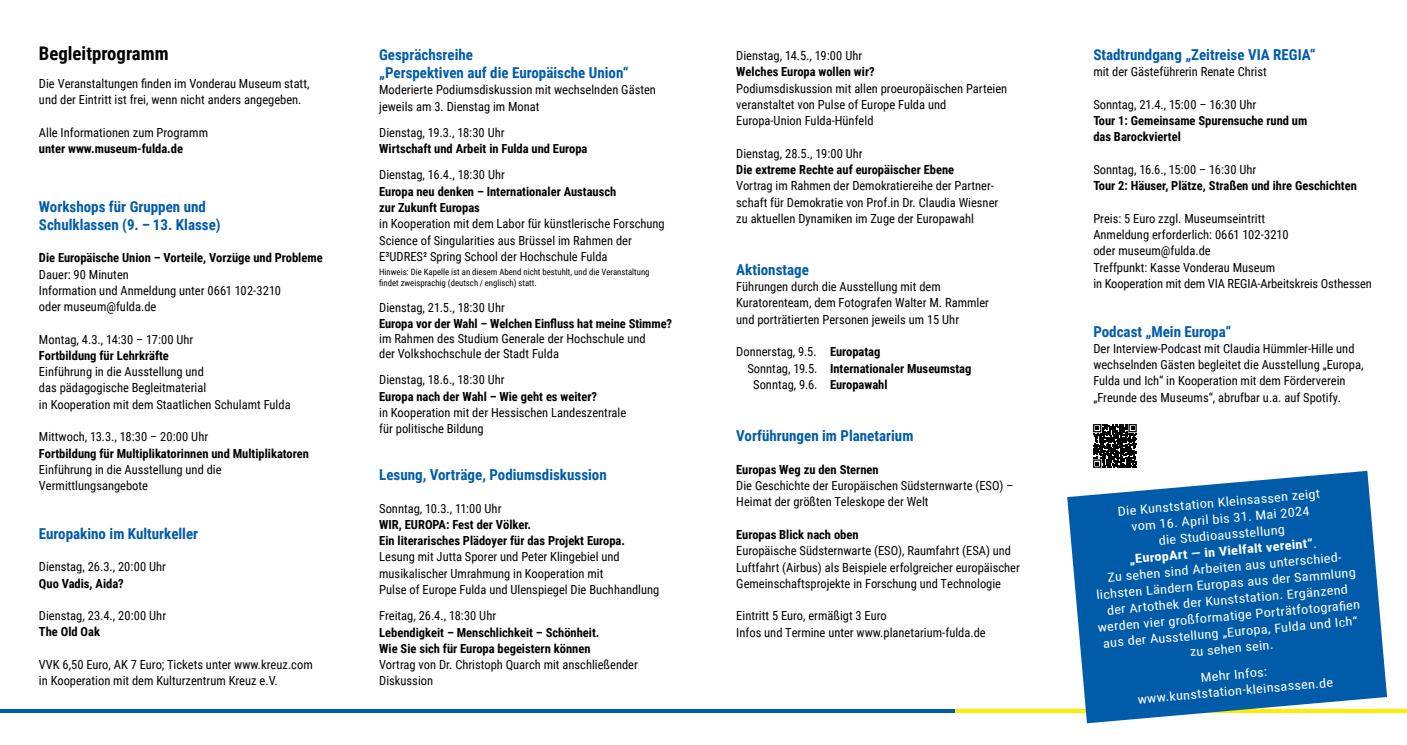
<style>
.page{position:relative;width:1407px;height:745px;background:#fff}
.page>*{position:absolute;margin:0;border:0;box-sizing:border-box;transform-origin:0 0}
.t1{font:700 18.75px "Roboto Condensed";color:#000}
.t2{font:700 15px/18px "Roboto Condensed";color:#005ca9}
.t3{font:12.5px/16.2px "Roboto Condensed";color:#000}
.t4{font:700 12.5px/16.2px "Roboto Condensed";color:#000}
.t5{font:12.5px/16.2px "Roboto Condensed";color:#fff;text-align:center;scale:1.15 1}
.t6{font:8.75px/10.5px "Roboto Condensed";color:#000}
.s1{font-weight:700}
.s2{font-weight:400}
</style>
<div class="page">
<hr style="left:0;top:709px;width:955px;height:3px;background:#005ca9">
<hr style="left:955px;top:709px;width:452px;height:3px;background:#ffed00">
<svg style="left:1093px;top:424px;width:44px;height:43px"></svg>
<svg style="left:1067px;top:470px;width:320px;height:252px;background:#2674b3"></svg>
<h1 class="t1" style="left:39px;top:40px;width:131px">Begleitprogramm</h1>
<p class="t3" style="left:39px;top:75px;width:272px">Die Veranstaltungen finden im Vonderau Museum statt, und der Eintritt ist frei, wenn nicht anders angegeben.</p>
<p class="t3" style="left:39px;top:124px;width:171px">Alle Informationen zum Programm</p>
<p class="t4" style="left:39px;top:140px;width:146px">unter www.museum-fulda.de</p>
<p class="t2" style="left:39px;top:197px;width:183px">Workshops für Gruppen und<br>Schulklassen (9. – 13. Klasse)</p>
<p class="t4" style="left:39px;top:249px;width:285px">Die Europäische Union – Vorteile, Vorzüge und Probleme</p>
<p class="t3" style="left:39px;top:265px;width:243px">Dauer: 90 Minuten<br>Information und Anmeldung unter 0661 102-3210 oder museum@fulda.de</p>
<p class="t3" style="left:39px;top:330px;width:156px">Montag, 4.3., 14:30 – 17:00 Uhr</p>
<p class="t4" style="left:39px;top:346px;width:131px">Fortbildung für Lehrkräfte</p>
<p class="t3" style="left:39px;top:363px;width:253px">Einführung in die Ausstellung und<br>das pädagogische Begleitmaterial<br>in Kooperation mit dem Staatlichen Schulamt Fulda</p>
<p class="t3" style="left:39px;top:428px;width:171px">Mittwoch, 13.3., 18:30 – 20:00 Uhr</p>
<p class="t4" style="left:39px;top:444px;width:272px">Fortbildung für Multiplikatorinnen und Multiplikatoren</p>
<p class="t3" style="left:39px;top:460px;width:184px">Einführung in die Ausstellung und die<br>Vermittlungsangebote</p>
<p class="t2" style="left:39px;top:523px;width:161px">Europakino im Kulturkeller</p>
<p class="t3" style="left:39px;top:558px;width:129px">Dienstag, 26.3., 20:00 Uhr</p>
<p class="t4" style="left:39px;top:574px;width:86px">Quo Vadis, Aida?</p>
<p class="t3" style="left:39px;top:606px;width:129px">Dienstag, 23.4., 20:00 Uhr</p>
<p class="t4" style="left:39px;top:623px;width:63px">The Old Oak</p>
<p class="t3" style="left:39px;top:655px;width:275px">VVK 6,50 Euro, AK 7 Euro; Tickets unter www.kreuz.com in Kooperation mit dem Kulturzentrum Kreuz e.V.</p>
<p class="t2" style="left:379px;top:45px;width:251px">Gesprächsreihe<br>„Perspektiven auf die Europäische Union“</p>
<p class="t3" style="left:379px;top:81px;width:278px">Moderierte Podiumsdiskussion mit wechselnden Gästen jeweils am 3. Dienstag im Monat</p>
<p class="t3" style="left:379px;top:124px;width:127px">Dienstag, 19.3., 18:30 Uhr</p>
<p class="t4" style="left:379px;top:140px;width:210px">Wirtschaft und Arbeit in Fulda und Europa</p>
<p class="t3" style="left:379px;top:166px;width:127px">Dienstag, 16.4., 18:30 Uhr</p>
<p class="t4" style="left:379px;top:182px;width:239px">Europa neu denken – Internationaler Austausch zur Zukunft Europas</p>
<p class="t3" style="left:379px;top:215px;width:287px">in Kooperation mit dem Labor für künstlerische Forschung<br>Science of Singularities aus Brüssel im Rahmen der<br>E³UDRES² Spring School der Hochschule Fulda</p>
<p class="t6" style="left:379px;top:266px;width:272px">Hinweis: Die Kapelle ist an diesem Abend nicht bestuhlt, und die Veranstaltung findet zweisprachig (deutsch / englisch) statt.</p>
<p class="t3" style="left:379px;top:298px;width:127px">Dienstag, 21.5., 18:30 Uhr</p>
<p class="t4" style="left:379px;top:315px;width:294px">Europa vor der Wahl – Welchen Einfluss hat meine Stimme?</p>
<p class="t3" style="left:379px;top:330px;width:268px;line-height:15px">im Rahmen des Studium Generale der Hochschule und der Volkshochschule der Stadt Fulda</p>
<p class="t3" style="left:379px;top:371px;width:127px">Dienstag, 18.6., 18:30 Uhr</p>
<p class="t4" style="left:379px;top:387px;width:219px">Europa nach der Wahl – Wie geht es weiter?</p>
<p class="t3" style="left:379px;top:403px;width:249px">in Kooperation mit der Hessischen Landeszentrale für politische Bildung</p>
<p class="t2" style="left:379px;top:465px;width:229px">Lesung, Vorträge, Podiumsdiskussion</p>
<p class="t3" style="left:379px;top:499px;width:124px">Sonntag, 10.3., 11:00 Uhr</p>
<p class="t4" style="left:379px;top:515px;width:247px">WIR, EUROPA: Fest der Völker.<br>Ein literarisches Plädoyer für das Projekt Europa.</p>
<p class="t3" style="left:379px;top:548px;width:282px">Lesung mit Jutta Sporer und Peter Klingebiel und musikalischer Umrahmung in Kooperation mit<br>Pulse of Europe Fulda und Ulenspiegel Die Buchhandlung</p>
<p class="t3" style="left:379px;top:606px;width:118px">Freitag, 26.4., 18:30 Uhr</p>
<p class="t4" style="left:379px;top:623px;width:222px">Lebendigkeit – Menschlichkeit – Schönheit.<br>Wie Sie sich für Europa begeistern können</p>
<p class="t3" style="left:379px;top:655px;width:260px">Vortrag von Dr. Christoph Quarch mit anschließender<br>Diskussion</p>
<p class="t3" style="left:736px;top:47px;width:127px">Dienstag, 14.5., 19:00 Uhr</p>
<p class="t4" style="left:736px;top:63px;width:140px">Welches Europa wollen wir?</p>
<p class="t3" style="left:736px;top:80px;width:273px">Podiumsdiskussion mit allen proeuropäischen Parteien veranstaltet von Pulse of Europe Fulda und<br>Europa-Union Fulda-Hünfeld</p>
<p class="t3" style="left:736px;top:145px;width:128px">Dienstag, 28.5., 19:00 Uhr</p>
<p class="t4" style="left:736px;top:161px;width:219px">Die extreme Rechte auf europäischer Ebene</p>
<p class="t3" style="left:736px;top:177px;width:263px">Vortrag im Rahmen der Demokratiereihe der Partner&shy;schaft für Demokratie von Prof.in Dr. Claudia Wiesner zu aktuellen Dynamiken im Zuge der Europawahl</p>
<p class="t2" style="left:736px;top:260px;width:74px">Aktionstage</p>
<p class="t3" style="left:736px;top:278px;width:254px">Führungen durch die Ausstellung mit dem<br>Kuratorenteam, dem Fotografen Walter M. Rammler und porträtierten Personen jeweils um 15 Uhr</p>
<p class="t3" style="left:736px;top:343px;width:146px">Donnerstag, 9.5. <span class="s1">Europatag</span></p>
<p class="t4" style="left:747px;top:359px;width:225px"><span class="s2">Sonntag, 19.5.</span> Internationaler Museumstag</p>
<p class="t3" style="left:753px;top:375px;width:136px">Sonntag, 9.6. <span class="s1">Europawahl</span></p>
<p class="t2" style="left:736px;top:426px;width:179px">Vorführungen im Planetarium</p>
<p class="t4" style="left:736px;top:460px;width:144px">Europas Weg zu den Sternen</p>
<p class="t3" style="left:736px;top:477px;width:279px">Die Geschichte der Europäischen Südsternwarte (ESO) –<br>Heimat der größten Teleskope der Welt</p>
<p class="t4" style="left:736px;top:525px;width:124px">Europas Blick nach oben</p>
<p class="t3" style="left:736px;top:542px;width:285px">Europäische Südsternwarte (ESO), Raumfahrt (ESA) und<br>Luftfahrt (Airbus) als Beispiele erfolgreicher europäischer<br>Gemeinschaftsprojekte in Forschung und Technologie</p>
<p class="t3" style="left:736px;top:607px;width:251px">Eintritt 5 Euro, ermäßigt 3 Euro<br>Infos und Termine unter www.planetarium-fulda.de</p>
<p class="t2" style="left:1093px;top:45px;width:224px">Stadtrundgang „Zeitreise VIA REGIA“</p>
<p class="t3" style="left:1093px;top:63px;width:175px">mit der Gästeführerin Renate Christ</p>
<p class="t3" style="left:1093px;top:96px;width:165px">Sonntag, 21.4., 15:00 – 16:30 Uhr</p>
<p class="t4" style="left:1093px;top:112px;width:216px">Tour 1: Gemeinsame Spurensuche rund um das Barockviertel</p>
<p class="t3" style="left:1093px;top:161px;width:164px">Sonntag, 16.6., 15:00 – 16:30 Uhr</p>
<p class="t4" style="left:1093px;top:177px;width:265px">Tour 2: Häuser, Plätze, Straßen und ihre Geschichten</p>
<p class="t3" style="left:1093px;top:209px;width:280px">Preis: 5 Euro zzgl. Museumseintritt<br>Anmeldung erforderlich: 0661 102-3210<br>oder museum@fulda.de<br>Treffpunkt: Kasse Vonderau Museum<br>in Kooperation mit dem VIA REGIA-Arbeitskreis Osthessen</p>
<p class="t2" style="left:1093px;top:321px;width:140px">Podcast „Mein Europa“</p>
<p class="t3" style="left:1093px;top:339px;width:272px">Der Interview-Podcast mit Claudia Hümmler-Hille und wechselnden Gästen begleitet die Ausstellung „Europa, Fulda und Ich“ in Kooperation mit dem Förderverein „Freunde des Museums“, abrufbar u.a. auf Spotify.</p>
<p class="t5" style="left:1087px;top:505px;width:231px;rotate:-5deg">Die Kunststation Kleinsassen zeigt<br>vom 16. April bis 31. Mai 2024<br>die Studioausstellung<br><span class="s1">„EuropArt — in Vielfalt vereint“</span>.<br>Zu sehen sind Arbeiten aus unterschied&shy;lichsten Ländern Europas aus der Sammlung der Artothek der Kunststation. Ergänzend werden vier großformatige Porträtfotografi en aus der Ausstellung „Europa, Fulda und Ich“ zu sehen sein.</p>
<p class="t5" style="left:1135px;top:674px;width:172px;rotate:-5deg">Mehr Infos: www.kunststation-kleinsassen.de</p>
</div>
